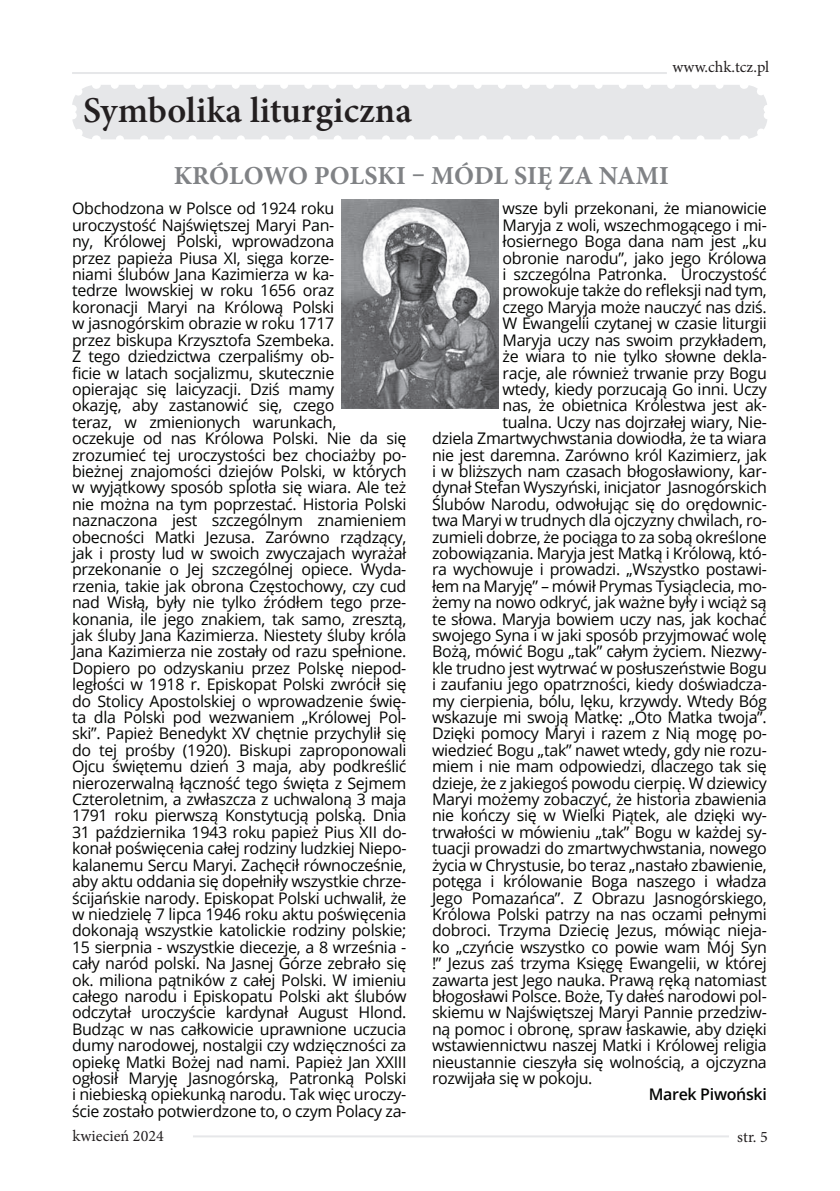
<style>
.page{position:relative;width:840px;height:1191px;background:#fff}
.page>*{position:absolute;margin:0;border:0;box-sizing:border-box;transform-origin:0 0}
.t1{font:600 36.4px "Minion Pro";color:#231f20}
.t2{font:700 26px "Minion Pro";letter-spacing:.005em;color:#808285}
.t3{font:16px/16.4px "Open Sans";letter-spacing:-.02em;color:#040503}
.t4{font:16px "Minion Pro";color:#231f20}
.t5{font:600 16px "Open Sans";letter-spacing:-.02em;color:#040503}
</style>
<div class="page">
<hr style="left:72px;top:72px;width:594px;height:2px;background:#e6e7e9">
<hr style="left:193px;top:1135px;width:535px;height:2px;background:#e6e7e9">
<div style="left:72px;top:85px;width:695px;height:54px;background:#e6e7e9;border-radius:24px"></div>
<svg style="left:120px;top:135px;width:609px;height:4px"></svg>
<svg style="left:111px;top:85px;width:608px;height:4px"></svg>
<svg style="left:742px;top:85px;width:25px;height:54px"></svg>
<svg style="left:72px;top:85px;width:25px;height:54px"></svg>
<img style="left:342px;top:200px;width:156px;height:208px">
<p class="t4" style="left:672px;top:56px;width:98px">www.chk.tcz.pl</p>
<h1 class="t1" style="left:83px;top:85px;width:330px">Symbolika liturgiczna</h1>
<h2 class="t2" style="left:173px;top:157px;width:76px">KRÓLOWO</h2>
<h2 class="t2" style="left:314px;top:157px;width:303px">POLSKI – MÓDL SIĘ ZA NAMI</h2>
<p class="t3" style="left:72px;top:200px;width:336px">Obchodzona w Polsce od 1924 roku uroczystość Najświętszej Maryi Pan-<br>ny, Królowej Polski, wprowadzona<br>przez papieża Piusa XI, sięga korze-<br>niami ślubów Jana Kazimierza w ka-<br>tedrze lwowskiej w roku 1656 oraz<br>koronacji Maryi na Królową Polski<br>w jasnogórskim obrazie w roku 1717<br>przez biskupa Krzysztofa Szembeka.<br>Z tego dziedzictwa czerpaliśmy ob-<br>ficie w latach socjalizmu, skutecznie<br>opierając się laicyzacji. Dziś mamy<br>okazję, aby zastanowić się, czego<br>teraz, w zmienionych warunkach,<br>oczekuje od nas Królowa Polski. Nie da się zrozumieć tej uroczystości bez chociażby po&shy;bieżnej znajomości dziejów Polski, w których w wyjątkowy sposób splotła się wiara. Ale też nie można na tym poprzestać. Historia Polski naznaczona jest szczególnym znamieniem obecności Matki Jezusa. Zarówno rządzący, jak i prosty lud w swoich zwyczajach wyrażał przekonanie o Jej szczególnej opiece. Wyda&shy;rzenia, takie jak obrona Częstochowy, czy cud nad Wisłą, były nie tylko źródłem tego prze&shy;konania, ile jego znakiem, tak samo, zresztą, jak śluby Jana Kazimierza. Niestety śluby króla Jana Kazimierza nie zostały od razu spełnione.<br>Dopiero po odzyskaniu przez Polskę niepod&shy;ległości w 1918 r. Episkopat Polski zwrócił się do Stolicy Apostolskiej o wprowadzenie świę&shy;ta dla Polski pod wezwaniem „Królowej Pol&shy;ski”. Papież Benedykt XV chętnie przychylił się do tej prośby (1920). Biskupi zaproponowali Ojcu świętemu dzień 3 maja, aby podkreślić nierozerwalną łączność tego święta z Sejmem Czteroletnim, a zwłaszcza z uchwaloną 3 maja 1791 roku pierwszą Konstytucją polską. Dnia 31 października 1943 roku papież Pius XII do&shy;konał poświęcenia całej rodziny ludzkiej Niepo&shy;kalanemu Sercu Maryi. Zachęcił równocześnie, aby aktu oddania się dopełniły wszystkie chrze&shy;ścijańskie narody. Episkopat Polski uchwalił, że w niedzielę 7 lipca 1946 roku aktu poświęcenia dokonają wszystkie katolickie rodziny polskie; 15 sierpnia - wszystkie diecezje, a 8 września - cały naród polski. Na Jasnej Górze zebrało się ok. miliona pątników z całej Polski. W imieniu całego narodu i Episkopatu Polski akt ślubów odczytał uroczyście kardynał August Hlond.<br>Budząc w nas całkowicie uprawnione uczucia dumy narodowej, nostalgii czy wdzięczności za opiekę Matki Bożej nad nami. Papież Jan XXIII ogłosił Maryję Jasnogórską, Patronką Polski i niebieską opiekunką narodu. Tak więc uroczy&shy;ście zostało potwierdzone to, o czym Polacy za-</p>
<p class="t3" style="left:502px;top:200px;width:266px">wsze byli przekonani, że mianowicie</p>
<p class="t3" style="left:502px;top:216px;width:265px">Maryja z woli, wszechmogącego i mi-</p>
<p class="t3" style="left:502px;top:233px;width:265px">łosiernego Boga dana nam jest „ku</p>
<p class="t3" style="left:502px;top:249px;width:266px">obronie narodu”, jako jego Królowa</p>
<p class="t3" style="left:502px;top:266px;width:266px">i szczególna Patronka. Uroczystość</p>
<p class="t3" style="left:502px;top:282px;width:265px">prowokuje także do refleksji nad tym,</p>
<p class="t3" style="left:502px;top:298px;width:266px">czego Maryja może nauczyć nas dziś.</p>
<p class="t3" style="left:502px;top:315px;width:266px">W Ewangelii czytanej w czasie liturgii</p>
<p class="t3" style="left:502px;top:331px;width:265px">Maryja uczy nas swoim przykładem,</p>
<p class="t3" style="left:502px;top:348px;width:265px">że wiara to nie tylko słowne dekla-</p>
<p class="t3" style="left:502px;top:364px;width:265px">racje, ale również trwanie przy Bogu</p>
<p class="t3" style="left:502px;top:380px;width:266px">wtedy, kiedy porzucają Go inni. Uczy</p>
<p class="t3" style="left:502px;top:397px;width:265px">nas, że obietnica Królestwa jest ak-</p>
<p class="t3" style="left:502px;top:413px;width:266px">tualna. Uczy nas dojrzałej wiary, Nie-</p>
<p class="t3" style="left:432px;top:430px;width:336px">dziela Zmartwychwstania dowiodła, że ta wiara</p>
<p class="t3" style="left:432px;top:446px;width:336px">nie jest daremna. Zarówno król Kazimierz, jak</p>
<p class="t3" style="left:432px;top:462px;width:336px">i w bliższych nam czasach błogosławiony, kar-</p>
<p class="t3" style="left:432px;top:479px;width:336px">dynał Stefan Wyszyński, inicjator Jasnogórskich</p>
<p class="t3" style="left:432px;top:495px;width:336px">Ślubów Narodu, odwołując się do orędownic-</p>
<p class="t3" style="left:432px;top:512px;width:336px">twa Maryi w trudnych dla ojczyzny chwilach, ro-</p>
<p class="t3" style="left:432px;top:528px;width:336px">zumieli dobrze, że pociąga to za sobą określone</p>
<p class="t3" style="left:432px;top:544px;width:336px">zobowiązania. Maryja jest Matką i Królową, któ-</p>
<p class="t3" style="left:432px;top:561px;width:336px">ra wychowuje i prowadzi. „Wszystko postawi-</p>
<p class="t3" style="left:432px;top:577px;width:336px">łem na Maryję” – mówił Prymas Tysiąclecia, mo-</p>
<p class="t3" style="left:432px;top:594px;width:336px">żemy na nowo odkryć, jak ważne były i wciąż są</p>
<p class="t3" style="left:432px;top:610px;width:336px">te słowa. Maryja bowiem uczy nas, jak kochać</p>
<p class="t3" style="left:432px;top:626px;width:336px">swojego Syna i w jaki sposób przyjmować wolę</p>
<p class="t3" style="left:432px;top:643px;width:336px">Bożą, mówić Bogu „tak” całym życiem. Niezwy-</p>
<p class="t3" style="left:432px;top:659px;width:336px">kle trudno jest wytrwać w posłuszeństwie Bogu</p>
<p class="t3" style="left:432px;top:676px;width:336px">i zaufaniu jego opatrzności, kiedy doświadcza-</p>
<p class="t3" style="left:432px;top:692px;width:336px">my cierpienia, bólu, lęku, krzywdy. Wtedy Bóg</p>
<p class="t3" style="left:432px;top:708px;width:336px">wskazuje mi swoją Matkę: „Oto Matka twoja”.</p>
<p class="t3" style="left:432px;top:725px;width:336px">Dzięki pomocy Maryi i razem z Nią mogę po-</p>
<p class="t3" style="left:432px;top:741px;width:336px">wiedzieć Bogu „tak” nawet wtedy, gdy nie rozu-</p>
<p class="t3" style="left:432px;top:758px;width:336px">miem i nie mam odpowiedzi, dlaczego tak się</p>
<p class="t3" style="left:432px;top:774px;width:336px">dzieje, że z jakiegoś powodu cierpię. W dziewicy</p>
<p class="t3" style="left:432px;top:790px;width:336px">Maryi możemy zobaczyć, że historia zbawienia</p>
<p class="t3" style="left:432px;top:807px;width:336px">nie kończy się w Wielki Piątek, ale dzięki wy-</p>
<p class="t3" style="left:432px;top:823px;width:336px">trwałości w mówieniu „tak” Bogu w każdej sy-</p>
<p class="t3" style="left:432px;top:840px;width:336px">tuacji prowadzi do zmartwychwstania, nowego</p>
<p class="t3" style="left:432px;top:856px;width:336px">życia w Chrystusie, bo teraz „nastało zbawienie,</p>
<p class="t3" style="left:432px;top:872px;width:336px">potęga i królowanie Boga naszego i władza</p>
<p class="t3" style="left:432px;top:889px;width:336px">Jego Pomazańca”. Z Obrazu Jasnogórskiego,</p>
<p class="t3" style="left:432px;top:905px;width:336px">Królowa Polski patrzy na nas oczami pełnymi</p>
<p class="t3" style="left:432px;top:922px;width:336px">dobroci. Trzyma Dziecię Jezus, mówiąc nieja-</p>
<p class="t3" style="left:432px;top:938px;width:336px">ko „czyńcie wszystko co powie wam Mój Syn</p>
<p class="t3" style="left:432px;top:954px;width:336px">!” Jezus zaś trzyma Księgę Ewangelii, w której</p>
<p class="t3" style="left:432px;top:971px;width:336px">zawarta jest Jego nauka. Prawą ręką natomiast</p>
<p class="t3" style="left:432px;top:987px;width:336px">błogosławi Polsce. Boże, Ty dałeś narodowi pol-</p>
<p class="t3" style="left:432px;top:1004px;width:336px">skiemu w Najświętszej Maryi Pannie przedziw-</p>
<p class="t3" style="left:432px;top:1020px;width:336px">ną pomoc i obronę, spraw łaskawie, aby dzięki</p>
<p class="t3" style="left:432px;top:1036px;width:336px">wstawiennictwu naszej Matki i Królowej religia</p>
<p class="t3" style="left:432px;top:1053px;width:336px">nieustannie cieszyła się wolnością, a ojczyzna</p>
<p class="t3" style="left:432px;top:1069px;width:162px">rozwijała się w pokoju.</p>
<p class="t5" style="left:648px;top:1083px;width:120px">Marek Piwoński</p>
<p class="t4" style="left:73px;top:1125px;width:92px">kwiecień 2024</p>
<p class="t4" style="left:736px;top:1126px;width:32px">str. 5</p>
</div>
